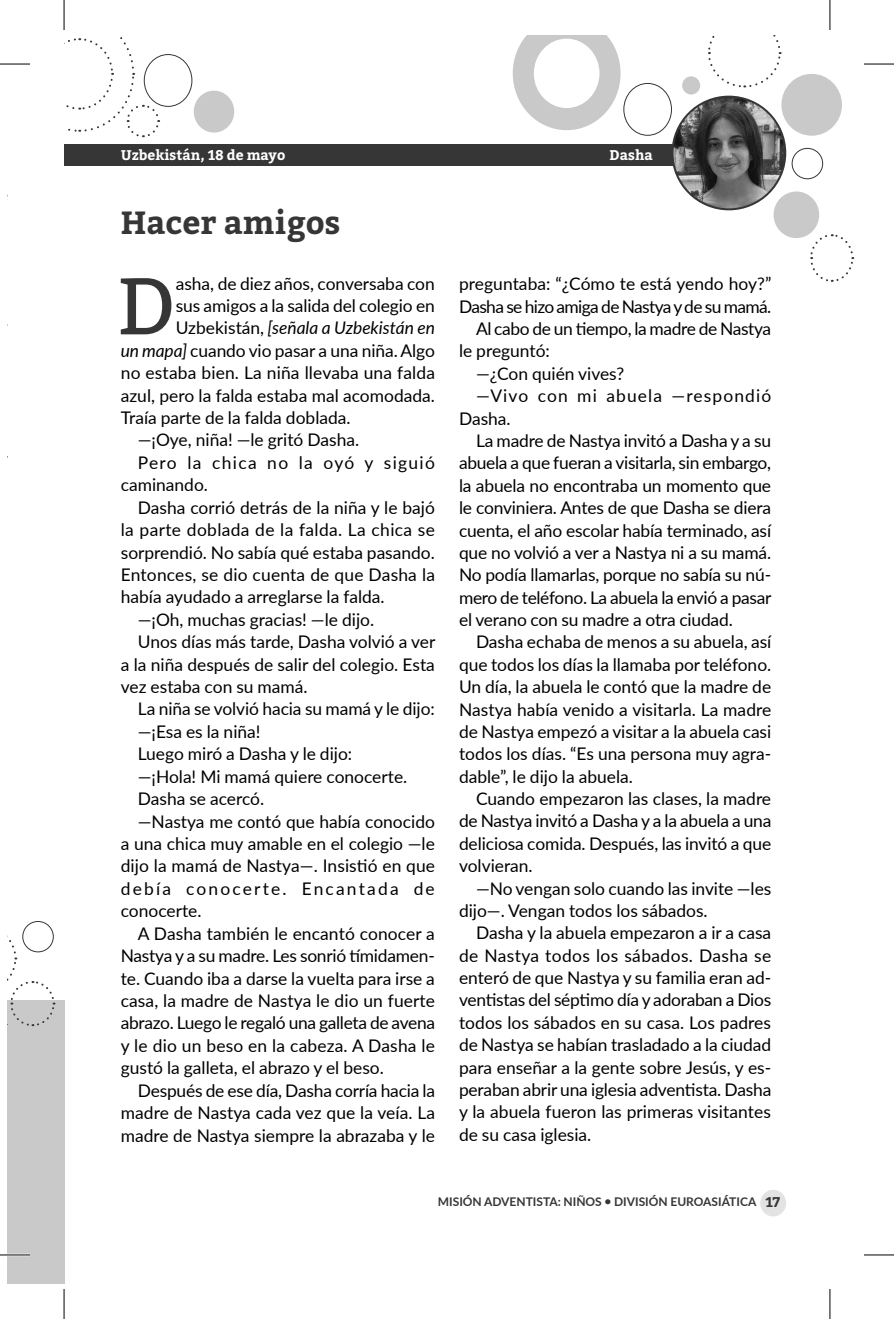
<style>
.page{position:relative;width:894px;height:1319px;background:#fff}
.page>*{position:absolute;margin:0;border:0;box-sizing:border-box;transform-origin:0 0}
.t1{font:80.2px "Bitter";color:#363636}
.t2{font:700 32px "Bitter";color:#363636}
.t3{font:17.4px "Lato";color:#000}
.t4{font:17.4px "Lato";letter-spacing:-.02em;color:#000}
.t5{font:17.4px "Lato";letter-spacing:-.035em;color:#000}
.t6{font:17.4px "Lato";letter-spacing:.02em;color:#000}
.t7{font:italic 17.4px "Lato";color:#000}
.t8{font:17.4px "Lato";letter-spacing:.025em;color:#000}
.t9{font:17.4px "Lato";letter-spacing:.125em;color:#000}
.t10{font:17.4px "Lato";letter-spacing:.065em;color:#000}
.t11{font:17.4px "Lato";letter-spacing:.075em;color:#000}
.t12{font:italic 15.4px "Lato";color:#000}
.t13{font:700 14px "Bitter";color:#fff}
.t14{font:700 12px "Lato";color:#363636}
.s1{font-style:normal}
.s2{font-style:italic}
.s3{font-family:"Bitter";font-size:14px}
</style>
<div class="page">
<svg style="left:512px;top:36px;width:108px;height:94px"></svg>
<div style="left:194px;top:91px;width:40px;height:42px;background:#c9c9c9;border-radius:50%"></div>
<div style="left:623px;top:83px;width:49px;height:53px;border:1px solid #363636;border-radius:50%"></div>
<svg style="left:810px;top:234px;width:44px;height:48px"></svg>
<div style="left:791px;top:148px;width:32px;height:31px;border:1px solid #363636;border-radius:50%"></div>
<svg style="left:708px;top:36px;width:73px;height:52px"></svg>
<div style="left:773px;top:191px;width:46px;height:47px;background:#c9c9c9;border-radius:50%"></div>
<div style="left:781px;top:74px;width:60px;height:62px;background:#c9c9c9;border-radius:50%"></div>
<svg style="left:64px;top:37px;width:96px;height:101px"></svg>
<div style="left:144px;top:54px;width:48px;height:53px;border:1px solid #363636;border-radius:50%"></div>
<div style="left:682px;top:76px;width:18px;height:19px;background:#c9c9c9;border-radius:50%"></div>
<div style="left:64px;top:144px;width:709px;height:22px;background:#363636"></div>
<div style="left:7px;top:1000px;width:58px;height:283px;background:#c9c9c9"></div>
<img style="left:672px;top:97px;width:113px;height:112px;border-radius:56px">
<div style="left:671px;top:96px;width:115px;height:114px;border:2px solid #363636;border-radius:50%"></div>
<div style="left:22px;top:921px;width:32px;height:31px;border:1px solid #363636;border-radius:50%"></div>
<svg style="left:7px;top:923px;width:49px;height:104px"></svg>
<div style="left:760px;top:1189px;width:26px;height:27px;background:#e3e3e3;border-radius:50%"></div>
<hr style="left:0;top:1253px;width:30px;height:3px;background:#fff">
<hr style="left:0;top:64px;width:30px;height:1px;background:#000">
<hr style="left:863px;top:64px;width:30px;height:1px;background:#000">
<hr style="left:0;top:1254px;width:30px;height:1px;background:#000">
<hr style="left:863px;top:1254px;width:30px;height:1px;background:#000">
<hr style="left:64px;top:0;width:1px;height:30px;background:#000">
<hr style="left:64px;top:1289px;width:1px;height:30px;background:#000">
<hr style="left:829px;top:0;width:1px;height:30px;background:#000">
<hr style="left:829px;top:1289px;width:1px;height:30px;background:#000">
<p class="t12" style="left:3px;top:1014px;width:7px">-</p>
<p class="t13" style="left:121px;top:146px;width:166px">Uzbekistán, 18 de mayo</p>
<p class="t13" style="left:609px;top:146px;width:45px">Dasha</p>
<h2 class="t2" style="left:121px;top:202px;width:221px">Hacer amigos</h2>
<h1 class="t1" style="left:117px;top:255px;width:60px">D</h1>
<p class="t3" style="left:176px;top:273px;width:260px">asha, de diez años, conversaba con</p>
<p class="t3" style="left:176px;top:295px;width:260px">sus amigos a la salida del colegio en</p>
<p class="t7" style="left:176px;top:317px;width:260px"><span class="s1">Uzbekistán,</span> [señala a Uzbekistán en</p>
<p class="t3" style="left:121px;top:339px;width:315px"><span class="s2">un mapa]</span> cuando vio pasar a una niña. Algo</p>
<p class="t3" style="left:121px;top:362px;width:316px">no estaba bien. La niña llevaba una falda</p>
<p class="t3" style="left:121px;top:384px;width:315px">azul, pero la falda estaba mal acomodada.</p>
<p class="t3" style="left:121px;top:407px;width:231px">Traía parte de la falda doblada.</p>
<p class="t3" style="left:138px;top:429px;width:223px">—¡Oye, niña! —le gritó Dasha.</p>
<p class="t11" style="left:138px;top:452px;width:298px">Pero la chica no la oyó y siguió</p>
<p class="t3" style="left:121px;top:474px;width:89px">caminando.</p>
<p class="t3" style="left:138px;top:496px;width:298px">Dasha corrió detrás de la niña y le bajó</p>
<p class="t6" style="left:121px;top:519px;width:316px">la parte doblada de la falda. La chica se</p>
<p class="t3" style="left:121px;top:541px;width:315px">sorprendió. No sabía qué estaba pasando.</p>
<p class="t3" style="left:121px;top:564px;width:315px">Entonces, se dio cuenta de que Dasha la</p>
<p class="t3" style="left:121px;top:586px;width:265px">había ayudado a arreglarse la falda.</p>
<p class="t3" style="left:138px;top:608px;width:238px">—¡Oh, muchas gracias! —le dijo.</p>
<p class="t3" style="left:138px;top:631px;width:299px">Unos días más tarde, Dasha volvió a ver</p>
<p class="t3" style="left:121px;top:653px;width:315px">a la niña después de salir del colegio. Esta</p>
<p class="t3" style="left:121px;top:676px;width:188px">vez estaba con su mamá.</p>
<p class="t3" style="left:138px;top:698px;width:298px">La niña se volvió hacia su mamá y le dijo:</p>
<p class="t3" style="left:138px;top:720px;width:124px">—¡Esa es la niña!</p>
<p class="t3" style="left:138px;top:743px;width:216px">Luego miró a Dasha y le dijo:</p>
<p class="t3" style="left:138px;top:765px;width:271px">—¡Hola! Mi mamá quiere conocerte.</p>
<p class="t3" style="left:138px;top:788px;width:128px">Dasha se acercó.</p>
<p class="t3" style="left:138px;top:810px;width:299px">—Nastya me contó que había conocido</p>
<p class="t3" style="left:121px;top:833px;width:315px">a una chica muy amable en el colegio —le</p>
<p class="t3" style="left:121px;top:855px;width:316px">dijo la mamá de Nastya—. Insistió en que</p>
<p class="t9" style="left:121px;top:877px;width:315px">debía conocerte. Encantada de</p>
<p class="t3" style="left:121px;top:900px;width:82px">conocerte.</p>
<p class="t3" style="left:138px;top:922px;width:298px">A Dasha también le encantó conocer a</p>
<p class="t3" style="left:121px;top:945px;width:315px">Nastya y a su madre. Les sonrió tímidamen-</p>
<p class="t3" style="left:121px;top:967px;width:315px">te. Cuando iba a darse la vuelta para irse a</p>
<p class="t3" style="left:121px;top:990px;width:316px">casa, la madre de Nastya le dio un fuerte</p>
<p class="t4" style="left:121px;top:1012px;width:316px">abrazo. Luego le regaló una galleta de avena</p>
<p class="t3" style="left:121px;top:1034px;width:315px">y le dio un beso en la cabeza. A Dasha le</p>
<p class="t3" style="left:121px;top:1057px;width:264px">gustó la galleta, el abrazo y el beso.</p>
<p class="t3" style="left:138px;top:1079px;width:299px">Después de ese día, Dasha corría hacia la</p>
<p class="t3" style="left:121px;top:1102px;width:316px">madre de Nastya cada vez que la veía. La</p>
<p class="t3" style="left:121px;top:1124px;width:316px">madre de Nastya siempre la abrazaba y le</p>
<p class="t3" style="left:459px;top:273px;width:314px">preguntaba: “¿Cómo te está yendo hoy?”</p>
<p class="t5" style="left:459px;top:295px;width:314px">Dasha se hizo amiga de Nastya y de su mamá.</p>
<p class="t4" style="left:476px;top:318px;width:296px">Al cabo de un tiempo, la madre de Nastya</p>
<p class="t3" style="left:459px;top:340px;width:92px">le preguntó:</p>
<p class="t3" style="left:476px;top:363px;width:150px">—¿Con quién vives?</p>
<p class="t10" style="left:476px;top:385px;width:297px">—Vivo con mi abuela —respondió</p>
<p class="t3" style="left:459px;top:407px;width:53px">Dasha.</p>
<p class="t3" style="left:476px;top:430px;width:297px">La madre de Nastya invitó a Dasha y a su</p>
<p class="t3" style="left:459px;top:452px;width:313px">abuela a que fueran a visitarla, sin embargo,</p>
<p class="t3" style="left:459px;top:474px;width:313px">la abuela no encontraba un momento que</p>
<p class="t3" style="left:459px;top:497px;width:314px">le conviniera. Antes de que Dasha se diera</p>
<p class="t3" style="left:459px;top:519px;width:313px">cuenta, el año escolar había terminado, así</p>
<p class="t3" style="left:459px;top:542px;width:313px">que no volvió a ver a Nastya ni a su mamá.</p>
<p class="t3" style="left:459px;top:564px;width:314px">No podía llamarlas, porque no sabía su nú-</p>
<p class="t4" style="left:459px;top:586px;width:314px">mero de teléfono. La abuela la envió a pasar</p>
<p class="t3" style="left:459px;top:609px;width:275px">el verano con su madre a otra ciudad.</p>
<p class="t3" style="left:476px;top:631px;width:297px">Dasha echaba de menos a su abuela, así</p>
<p class="t3" style="left:459px;top:653px;width:314px">que todos los días la llamaba por teléfono.</p>
<p class="t3" style="left:459px;top:676px;width:313px">Un día, la abuela le contó que la madre de</p>
<p class="t3" style="left:459px;top:698px;width:314px">Nastya había venido a visitarla. La madre</p>
<p class="t3" style="left:459px;top:721px;width:314px">de Nastya empezó a visitar a la abuela casi</p>
<p class="t3" style="left:459px;top:743px;width:314px">todos los días. “Es una persona muy agra-</p>
<p class="t3" style="left:459px;top:765px;width:175px">dable”, le dijo la abuela.</p>
<p class="t3" style="left:476px;top:788px;width:296px">Cuando empezaron las clases, la madre</p>
<p class="t3" style="left:459px;top:810px;width:314px">de Nastya invitó a Dasha y a la abuela a una</p>
<p class="t3" style="left:459px;top:832px;width:314px">deliciosa comida. Después, las invitó a que</p>
<p class="t3" style="left:459px;top:855px;width:75px">volvieran.</p>
<p class="t3" style="left:476px;top:877px;width:297px">—No vengan solo cuando las invite —les</p>
<p class="t3" style="left:459px;top:900px;width:250px">dijo—. Vengan todos los sábados.</p>
<p class="t3" style="left:476px;top:922px;width:296px">Dasha y la abuela empezaron a ir a casa</p>
<p class="t8" style="left:459px;top:944px;width:314px">de Nastya todos los sábados. Dasha se</p>
<p class="t3" style="left:459px;top:967px;width:314px">enteró de que Nastya y su familia eran ad-</p>
<p class="t3" style="left:459px;top:989px;width:314px">ventistas del séptimo día y adoraban a Dios</p>
<p class="t3" style="left:459px;top:1011px;width:313px">todos los sábados en su casa. Los padres</p>
<p class="t3" style="left:459px;top:1034px;width:314px">de Nastya se habían trasladado a la ciudad</p>
<p class="t3" style="left:459px;top:1056px;width:314px">para enseñar a la gente sobre Jesús, y es-</p>
<p class="t3" style="left:459px;top:1078px;width:314px">peraban abrir una iglesia adventista. Dasha</p>
<p class="t3" style="left:459px;top:1101px;width:313px">y la abuela fueron las primeras visitantes</p>
<p class="t3" style="left:459px;top:1123px;width:134px">de su casa iglesia.</p>
<p class="t14" style="left:438px;top:1194px;width:344px">MISIÓN ADVENTISTA: NIÑOS • DIVISIÓN EUROASIÁTICA <span class="s3">17</span></p>
</div>
